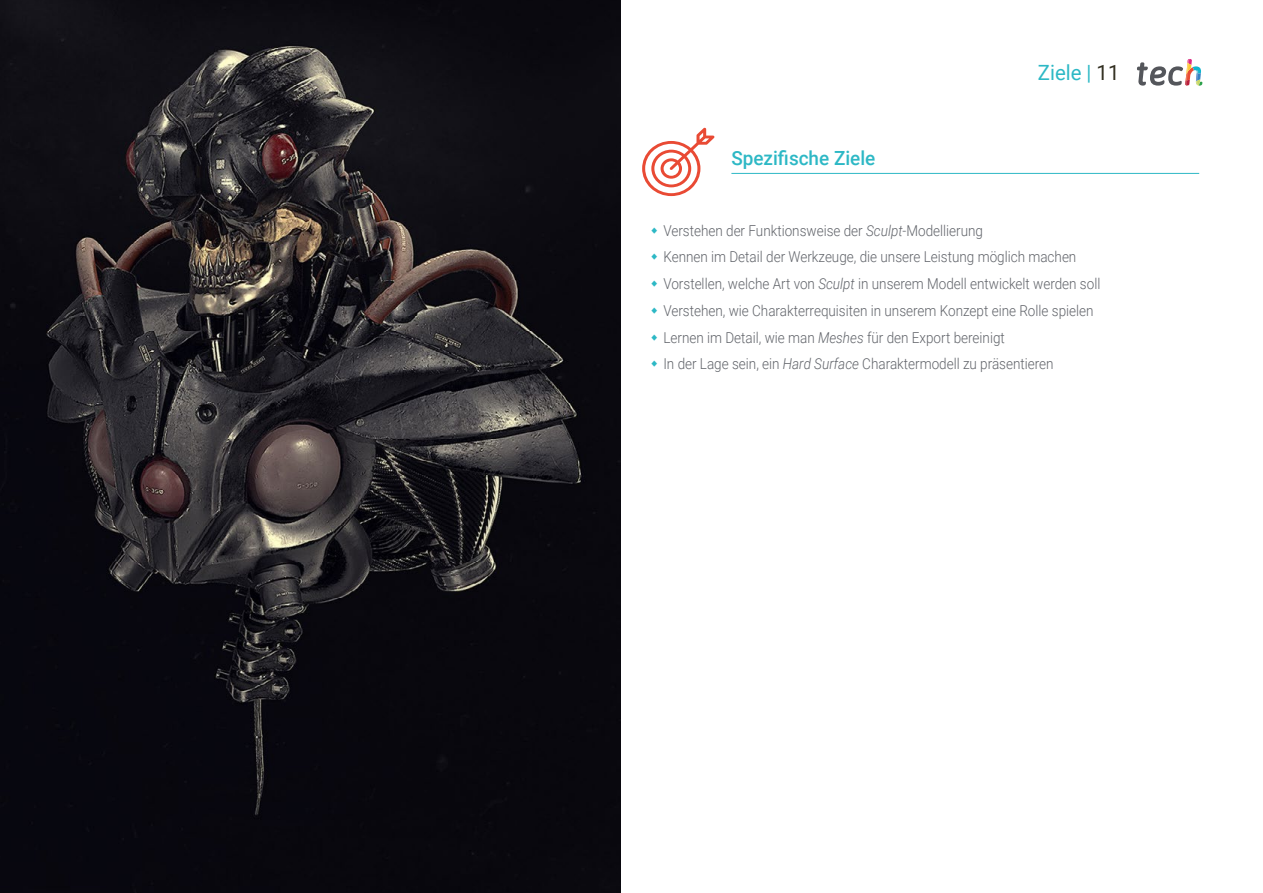
<style>
.page{position:relative;width:1263px;height:893px;background:#fff}
.page>*{position:absolute;margin:0;border:0;box-sizing:border-box;transform-origin:0 0}
.t1{font:21px "Roboto";color:#2db8c5}
.t2{font:500 19.5px "Roboto";color:#2db8c5}
.t3{font:300 15px/26.7px "Roboto";color:#61646a;scale:.9 1}
.s1{color:#312e20}
.s2{font-style:italic}
</style>
<div class="page">
<hr style="left:731px;top:173px;width:468px;height:1px;background:#2db8c5">
<svg style="left:642px;top:128px;width:72px;height:68px"></svg>
<img style="left:0;top:0;width:621px;height:893px">
<svg style="left:1137px;top:59px;width:65px;height:27px"></svg>
<h2 class="t2" style="left:731px;top:144px;width:145px">Spezifische Ziele</h2>
<h1 class="t1" style="left:1038px;top:57px;width:83px">Ziele | <span class="s1">11</span></h1>
<p class="t3" style="left:663px;top:216px;width:487px">Verstehen der Funktionsweise der <span class="s2">Sculpt</span>-Modellierung<br>Kennen im Detail der Werkzeuge, die unsere Leistung möglich machen Vorstellen, welche Art von <span class="s2">Sculpt</span> in unserem Modell entwickelt werden soll Verstehen, wie Charakterrequisiten in unserem Konzept eine Rolle spielen Lernen im Detail, wie man <span class="s2">Meshes</span> für den Export bereinigt<br>In der Lage sein, ein <span class="s2">Hard Surface</span> Charaktermodell zu präsentieren</p>
</div>
